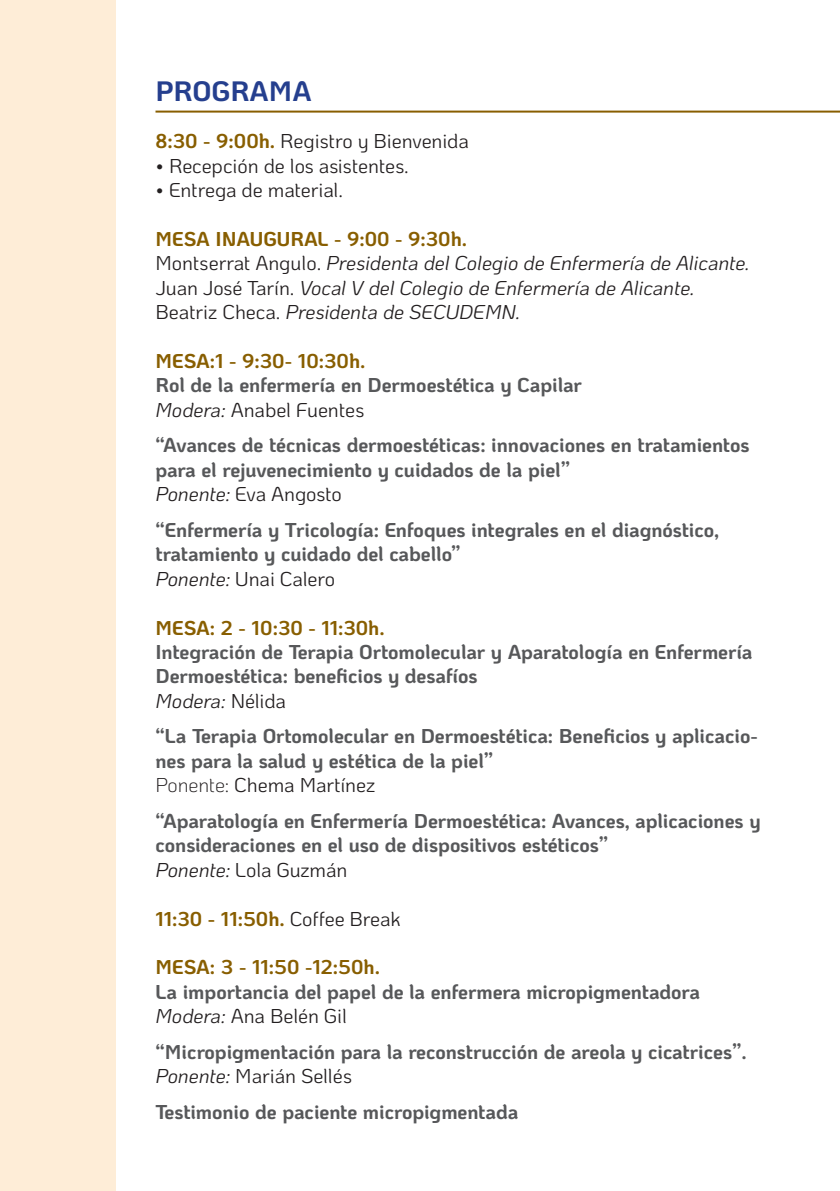
<style>
.page{position:relative;width:840px;height:1191px;background:#fff}
.page>*{position:absolute;margin:0;border:0;box-sizing:border-box;transform-origin:0 0}
.t1{font:700 28px "Ko Ho";color:#253f8e}
.t2{font:700 20px/24.4px "Ko Ho";letter-spacing:-.005em;color:#57585a}
.t3{font:20px "Ko Ho";letter-spacing:-.005em;color:#231f20}
.t4{font:italic 20px "Ko Ho";letter-spacing:-.005em;color:#231f20}
.t5{font:700 20px "Ko Ho";color:#885e00}
.s1{font-weight:700;color:#885e00}
.s2{font-style:normal}
.s3{font-style:italic}
.s4{font-weight:300}
.s5{font-weight:400;color:#231f20}
</style>
<div class="page">
<div style="left:0;top:0;width:116px;height:1191px;background:#feedd7"></div>
<hr style="left:155px;top:111px;width:684px;height:2px;background:#885e00">
<p class="t1" style="left:155px;top:68px;width:158px">PROGRAMA</p>
<p class="t3" style="left:155px;top:126px;width:315px"><span class="s1">8:30 - 9:00h.</span> Registro y Bienvenida</p>
<p class="t3" style="left:155px;top:150px;width:255px">• Recepción de los asistentes.</p>
<p class="t3" style="left:155px;top:174px;width:189px">• Entrega de material.</p>
<p class="t5" style="left:155px;top:222px;width:313px">MESA INAUGURAL - 9:00 - 9:30h.</p>
<p class="t4" style="left:155px;top:248px;width:595px"><span class="s2">Montserrat Angulo.</span> Presidenta del Colegio de Enfermería de Alicante.</p>
<p class="t4" style="left:155px;top:272px;width:540px"><span class="s2">Juan José Tarín.</span> Vocal V del Colegio de Enfermería de Alicante.</p>
<p class="t4" style="left:155px;top:296px;width:366px"><span class="s2">Beatriz Checa.</span> Presidenta de SECUDEMN.</p>
<p class="t5" style="left:155px;top:344px;width:211px">MESA:1 - 9:30- 10:30h.</p>
<p class="t2" style="left:155px;top:373px;width:427px">Rol de la enfermería en Dermoestética y Capilar</p>
<p class="t3" style="left:155px;top:394px;width:210px"><span class="s3">Modera:</span> Anabel Fuentes</p>
<p class="t2" style="left:155px;top:433px;width:595px">“Avances de técnicas dermoestéticas: innovaciones en tratamientos para el rejuvenecimiento y cuidados de la piel”</p>
<p class="t3" style="left:155px;top:478px;width:188px"><span class="s3">Ponente:</span> Eva Angosto</p>
<p class="t2" style="left:155px;top:517px;width:565px">“Enfermería y Tricología: Enfoques integrales en el diagnóstico, tratamiento y cuidado del cabello”</p>
<p class="t3" style="left:155px;top:563px;width:181px"><span class="s3">Ponente:</span> Unai Calero</p>
<p class="t5" style="left:155px;top:611px;width:230px">MESA: 2 - 10:30 - 11:30h.</p>
<p class="t2" style="left:155px;top:639px;width:598px">Integración de Terapia Ortomolecular y Aparatología en Enfermería<br>Dermoestética: beneficios y desafíos</p>
<p class="t4" style="left:155px;top:685px;width:132px">Modera: <span class="s2">Nélida</span></p>
<p class="t2" style="left:155px;top:724px;width:603px">“La Terapia Ortomolecular en Dermoestética: Beneficios y aplicacio&shy;nes para la salud y estética de la piel”</p>
<p class="t3" style="left:155px;top:769px;width:221px"><span class="s4">Ponente:</span> Chema Martínez</p>
<p class="t2" style="left:155px;top:808px;width:606px">“Aparatología en Enfermería Dermoestética: Avances, aplicaciones y consideraciones en el uso de dispositivos estéticos”</p>
<p class="t3" style="left:155px;top:854px;width:193px"><span class="s3">Ponente:</span> Lola Guzmán</p>
<p class="t5" style="left:155px;top:901px;width:246px">11:30 - 11:50h. <span class="s5">Coffee Break</span></p>
<p class="t5" style="left:155px;top:950px;width:226px">MESA: 3 - 11:50 -12:50h.</p>
<p class="t2" style="left:155px;top:979px;width:545px">La importancia del papel de la enfermera micropigmentadora</p>
<p class="t3" style="left:155px;top:1000px;width:193px"><span class="s3">Modera:</span> Ana Belén Gil</p>
<p class="t2" style="left:155px;top:1039px;width:592px">“Micropigmentación para la reconstrucción de areola y cicatrices”.</p>
<p class="t3" style="left:155px;top:1060px;width:198px"><span class="s3">Ponente:</span> Marián Sellés</p>
<p class="t2" style="left:155px;top:1099px;width:364px">Testimonio de paciente micropigmentada</p>
</div>
